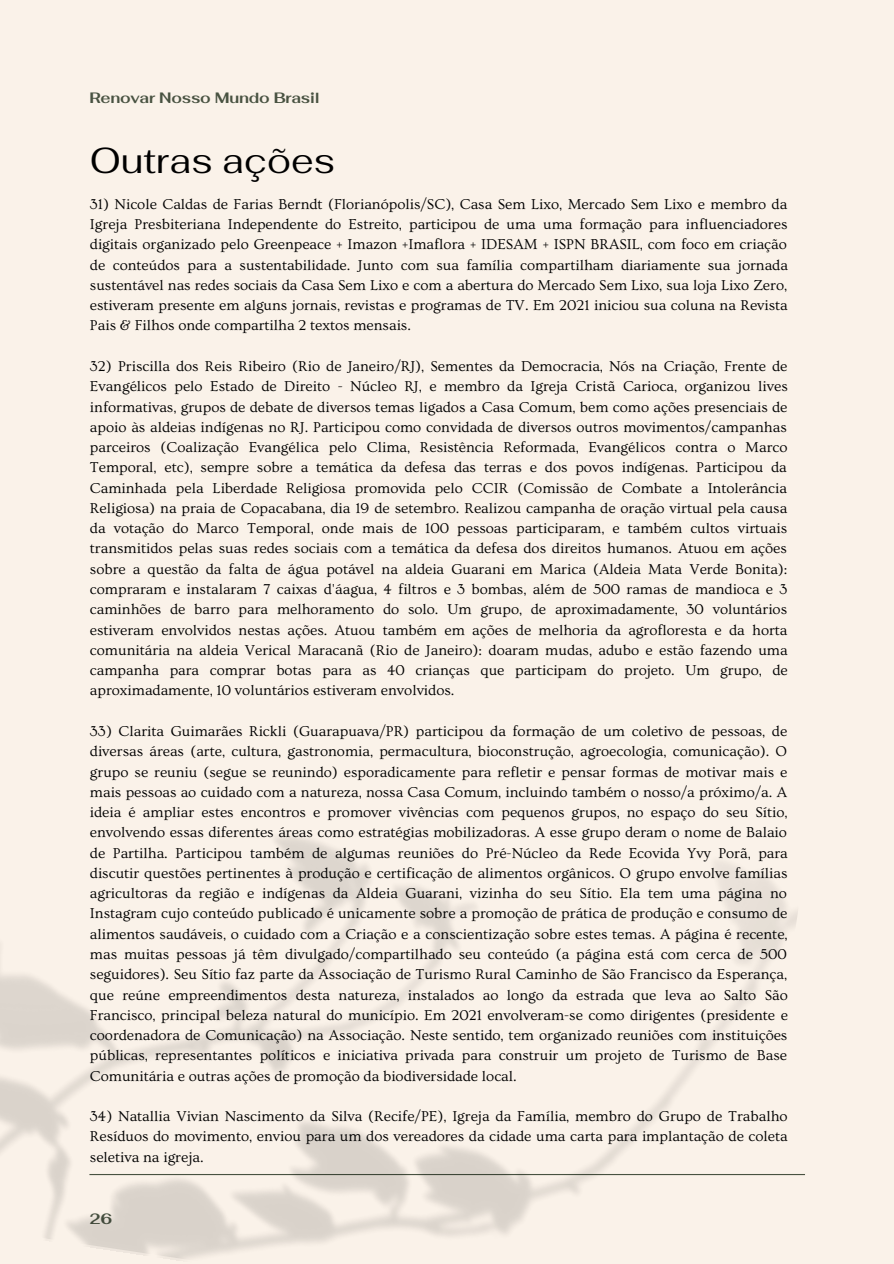
<style>
.page{position:relative;width:894px;height:1264px;background:#fff}
.page>*{position:absolute;margin:0;border:0;box-sizing:border-box;transform-origin:0 0}
.t1{font:36px "Fahkwang";color:#000}
.t2{font:15px/20.2px "Ovo";color:#000;text-align:justify}
.t3{font:700 15px "Fahkwang";letter-spacing:-.015em;color:#485241}
</style>
<div class="page">
<div style="left:0;top:0;width:893px;height:1263px;background:#faf2e9"></div>
<img style="left:0;top:836px;width:804px;height:425px">
<p class="t3" style="left:89px;top:87px;width:232px">Renovar Nosso Mundo Brasil</p>
<h1 class="t1" style="left:90px;top:136px;width:246px">Outras ações</h1>
<p class="t2" style="left:90px;top:194px;width:699px">31) Nicole Caldas de Farias Berndt (Florianópolis/SC), Casa Sem Lixo, Mercado Sem Lixo e membro da Igreja Presbiteriana Independente do Estreito, participou de uma uma formação para influenciadores digitais organizado pelo Greenpeace + Imazon +Imaflora + IDESAM + ISPN BRASIL, com foco em criação de conteúdos para a sustentabilidade. Junto com sua família compartilham diariamente sua jornada sustentável nas redes sociais da Casa Sem Lixo e com a abertura do Mercado Sem Lixo, sua loja Lixo Zero, estiveram presente em alguns jornais, revistas e programas de TV. Em 2021 iniciou sua coluna na Revista Pais &amp; Filhos onde compartilha 2 textos mensais.</p>
<p class="t2" style="left:90px;top:356px;width:699px">32) Priscilla dos Reis Ribeiro (Rio de Janeiro/RJ), Sementes da Democracia, Nós na Criação, Frente de Evangélicos pelo Estado de Direito - Núcleo RJ, e membro da Igreja Cristã Carioca, organizou lives informativas, grupos de debate de diversos temas ligados a Casa Comum, bem como ações presenciais de apoio às aldeias indígenas no RJ. Participou como convidada de diversos outros movimentos/campanhas parceiros (Coalização Evangélica pelo Clima, Resistência Reformada, Evangélicos contra o Marco Temporal, etc), sempre sobre a temática da defesa das terras e dos povos indígenas. Participou da Caminhada pela Liberdade Religiosa promovida pelo CCIR (Comissão de Combate a Intolerância Religiosa) na praia de Copacabana, dia 19 de setembro. Realizou campanha de oração virtual pela causa da votação do Marco Temporal, onde mais de 100 pessoas participaram, e também cultos virtuais transmitidos pelas suas redes sociais com a temática da defesa dos direitos humanos. Atuou em ações sobre a questão da falta de água potável na aldeia Guarani em Marica (Aldeia Mata Verde Bonita): compraram e instalaram 7 caixas d'áagua, 4 filtros e 3 bombas, além de 500 ramas de mandioca e 3 caminhões de barro para melhoramento do solo. Um grupo, de aproximadamente, 30 voluntários estiveram envolvidos nestas ações. Atuou também em ações de melhoria da agrofloresta e da horta comunitária na aldeia Verical Maracanã (Rio de Janeiro): doaram mudas, adubo e estão fazendo uma campanha para comprar botas para as 40 crianças que participam do projeto. Um grupo, de aproximadamente, 10 voluntários estiveram envolvidos.</p>
<p class="t2" style="left:90px;top:721px;width:699px">33) Clarita Guimarães Rickli (Guarapuava/PR) participou da formação de um coletivo de pessoas, de diversas áreas (arte, cultura, gastronomia, permacultura, bioconstrução, agroecologia, comunicação). O grupo se reuniu (segue se reunindo) esporadicamente para refletir e pensar formas de motivar mais e mais pessoas ao cuidado com a natureza, nossa Casa Comum, incluindo também o nosso/a próximo/a. A ideia é ampliar estes encontros e promover vivências com pequenos grupos, no espaço do seu Sítio, envolvendo essas diferentes áreas como estratégias mobilizadoras. A esse grupo deram o nome de Balaio de Partilha. Participou também de algumas reuniões do Pré-Núcleo da Rede Ecovida Yvy Porã, para discutir questões pertinentes à produção e certificação de alimentos orgânicos. O grupo envolve famílias agricultoras da região e indígenas da Aldeia Guarani, vizinha do seu Sítio. Ela tem uma página no Instagram cujo conteúdo publicado é unicamente sobre a promoção de prática de produção e consumo de alimentos saudáveis, o cuidado com a Criação e a conscientização sobre estes temas. A página é recente, mas muitas pessoas já têm divulgado/compartilhado seu conteúdo (a página está com cerca de 500 seguidores). Seu Sítio faz parte da Associação de Turismo Rural Caminho de São Francisco da Esperança, que reúne empreendimentos desta natureza, instalados ao longo da estrada que leva ao Salto São Francisco, principal beleza natural do município. Em 2021 envolveram-se como dirigentes (presidente e coordenadora de Comunicação) na Associação. Neste sentido, tem organizado reuniões com instituições públicas, representantes políticos e iniciativa privada para construir um projeto de Turismo de Base Comunitária e outras ações de promoção da biodiversidade local.</p>
<p class="t2" style="left:90px;top:1106px;width:699px">34) Natallia Vivian Nascimento da Silva (Recife/PE), Igreja da Família, membro do Grupo de Trabalho Resíduos do movimento, enviou para um dos vereadores da cidade uma carta para implantação de coleta seletiva na igreja.</p>
<p class="t3" style="left:89px;top:1208px;width:24px">26</p>
</div>
